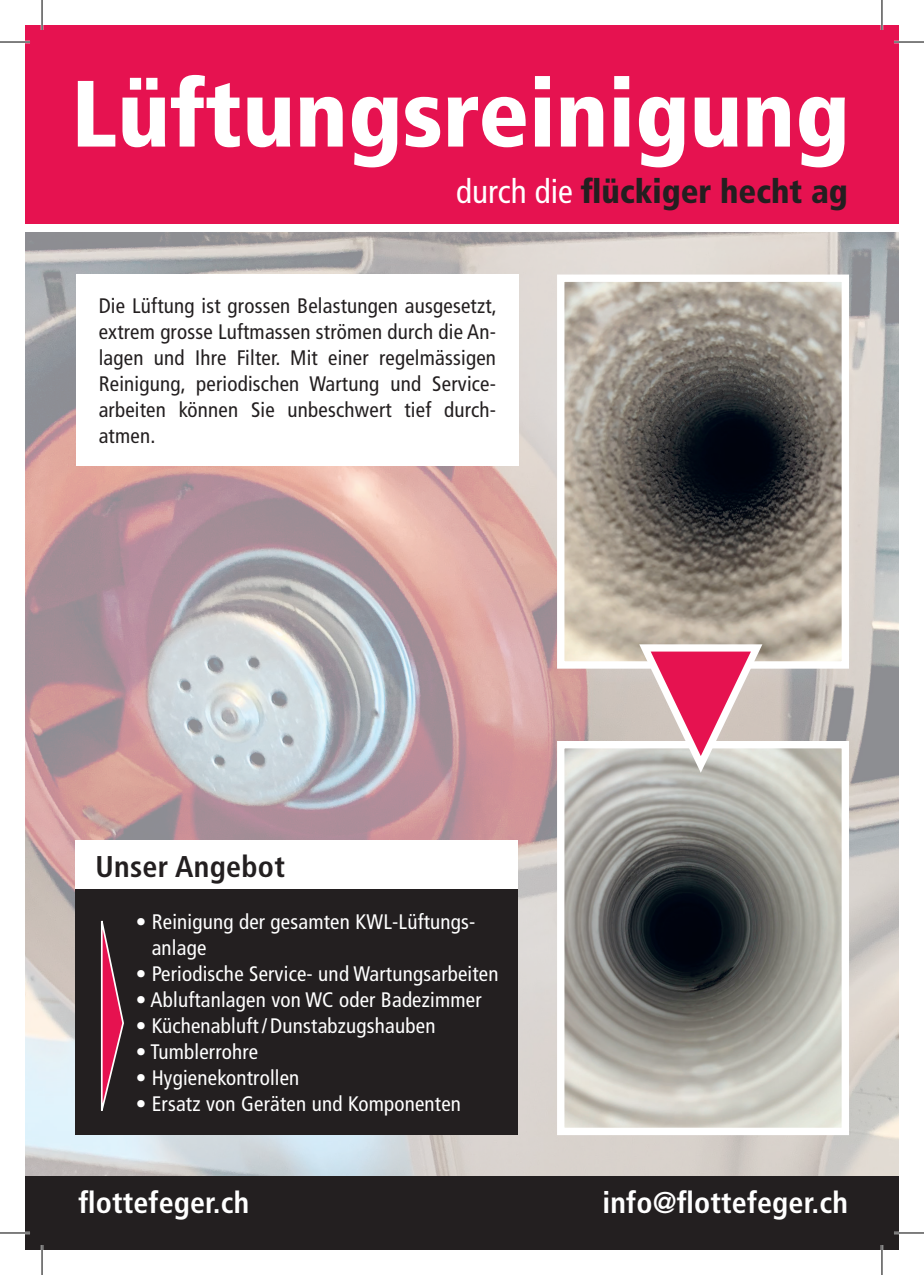
<style>
.page{position:relative;width:924px;height:1275px;background:#fff}
.page>*{position:absolute;margin:0;border:0;box-sizing:border-box;transform-origin:0 0}
.t1{font:900 condensed 94px "Frutiger LT Std";color:#fff}
.t2{font:900 condensed 33.4px "Frutiger LT Std";color:#231f20}
.t3{font:700 condensed 30px "Frutiger LT Std";letter-spacing:.005em;color:#fff}
.t4{font:700 condensed 30px "Frutiger LT Std";letter-spacing:.01em;color:#231f20}
.t5{font:condensed 21px/26px "Frutiger LT Std";letter-spacing:.01em;color:#231f20;text-align:justify}
.t6{font:condensed 21px/26px "Frutiger LT Std";letter-spacing:.01em;color:#fff}
.s1{font-weight:400;color:#fff}
</style>
<div class="page">
<img style="left:25px;top:232px;width:873px;height:944px">
<img style="left:564px;top:749px;width:276px;height:378px">
<div style="left:556px;top:741px;width:292px;height:394px;border:7px solid #fff"></div>
<img style="left:564px;top:282px;width:276px;height:378px">
<div style="left:556px;top:274px;width:292px;height:394px;border:7px solid #fff"></div>
<div style="left:75px;top:874px;width:442px;height:261px;background:#231f20"></div>
<svg style="left:100px;top:920px;width:24px;height:191px"></svg>
<div style="left:75px;top:840px;width:442px;height:49px;background:#fff"></div>
<div style="left:25px;top:1176px;width:873px;height:74px;background:#231f20"></div>
<div style="left:25px;top:25px;width:873px;height:198px;background:#e61250"></div>
<div style="left:76px;top:274px;width:442px;height:192px;background:#fff"></div>
<hr style="left:0;top:41px;width:30px;height:2px;background:#fff">
<hr style="left:893px;top:41px;width:30px;height:2px;background:#fff">
<hr style="left:0;top:1231px;width:30px;height:3px;background:#fff">
<hr style="left:893px;top:1231px;width:30px;height:3px;background:#fff">
<hr style="left:41px;top:0;width:2px;height:30px;background:#fff">
<hr style="left:41px;top:1245px;width:2px;height:30px;background:#fff">
<hr style="left:880px;top:0;width:2px;height:30px;background:#fff">
<hr style="left:880px;top:1245px;width:2px;height:30px;background:#fff">
<hr style="left:0;top:42px;width:30px;height:1px;background:#000">
<hr style="left:893px;top:42px;width:30px;height:1px;background:#000">
<hr style="left:0;top:1232px;width:30px;height:1px;background:#000">
<hr style="left:893px;top:1232px;width:30px;height:1px;background:#000">
<hr style="left:42px;top:0;width:1px;height:30px;background:#000">
<hr style="left:42px;top:1245px;width:1px;height:30px;background:#000">
<hr style="left:881px;top:0;width:1px;height:30px;background:#000">
<hr style="left:881px;top:1245px;width:1px;height:30px;background:#000">
<svg style="left:650px;top:650px;width:100px;height:106px"></svg>
<h1 class="t1" style="left:71px;top:57px;width:779px">Lüftungsreinigung</h1>
<h2 class="t2" style="left:456px;top:171px;width:393px"><span class="s1">durch die</span> flückiger hecht ag</h2>
<p class="t5" style="left:99px;top:293px;width:399px">Die Lüftung ist grossen Belastungen ausgesetzt, extrem grosse Luftmassen strömen durch die An&shy;lagen und Ihre Filter. Mit einer regelmässigen Reinigung, periodischen Wartung und Service&shy;arbeiten können Sie unbeschwert tief durch&shy;atmen.</p>
<h3 class="t4" style="left:95px;top:848px;width:191px">Unser Angebot</h3>
<p class="t6" style="left:152px;top:908px;width:323px;text-indent:-16px">• Reinigung der gesamten KWL-Lüftungs&shy;anlage</p>
<p class="t6" style="left:136px;top:960px;width:364px">• Periodische Service- und Wartungsarbeiten</p>
<p class="t6" style="left:136px;top:986px;width:347px">• Abluftanlagen von WC oder Badezimmer</p>
<p class="t6" style="left:136px;top:1012px;width:301px">• Küchenabluft/ Dunstabzugshauben</p>
<p class="t6" style="left:136px;top:1038px;width:124px">• Tumblerrohre</p>
<p class="t6" style="left:136px;top:1064px;width:165px">• Hygienekontrollen</p>
<p class="t6" style="left:136px;top:1090px;width:327px">• Ersatz von Geräten und Komponenten</p>
<h3 class="t3" style="left:78px;top:1184px;width:172px">flottefeger.ch</h3>
<h3 class="t3" style="left:602px;top:1184px;width:247px">info@flottefeger.ch</h3>
</div>
